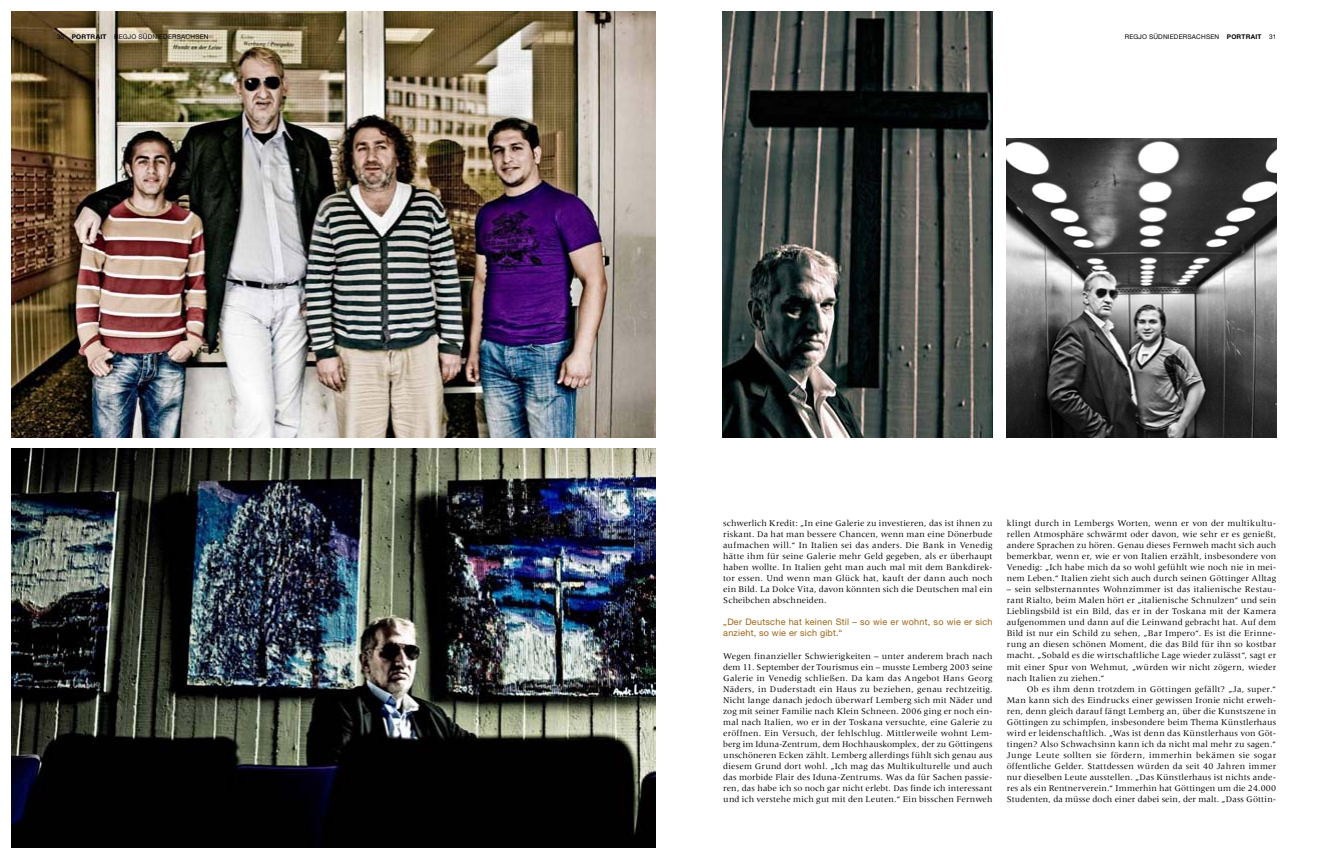
<style>
.page{position:relative;width:1333px;height:859px;background:#fff}
.page>*{position:absolute;margin:0;border:0;box-sizing:border-box;transform-origin:0 0}
.t1{font:9px/11.1px "Meridien";letter-spacing:.01em;color:#000;text-align:justify}
.t2{font:9px/11.1px "Helvetica Neue LT";letter-spacing:.03em;color:#9b6415}
.t3{font:6.5px "Helvetica Neue LT";letter-spacing:.03em;color:#000}
.s1{font-weight:700}
</style>
<div class="page">
<img style="left:11px;top:448px;width:644px;height:400px">
<img style="left:11px;top:11px;width:644px;height:426px">
<img style="left:1006px;top:139px;width:270px;height:298px">
<img style="left:722px;top:11px;width:270px;height:426px">
<p class="t3" style="left:57px;top:33px;width:153px">30 <span class="s1">PORTRAIT</span> regjo südniedersa chsen</p>
<p class="t3" style="left:1124px;top:33px;width:153px">regjo südniedersa chsen <span class="s1">PORTRAIT</span> 31</p>
<p class="t1" style="left:723px;top:517px;width:271px">schwerlich Kredit: „In eine Galerie zu investieren, das ist ihnen zu riskant. Da hat man bessere Chancen, wenn man eine Dönerbude aufmachen will.“ In Italien sei das anders. Die Bank in Venedig hätte ihm für seine Galerie mehr Geld gegeben, als er überhaupt haben wollte. In Italien geht man auch mal mit dem Bankdirek&shy;tor essen. Und wenn man Glück hat, kauft der dann auch noch ein Bild. La Dolce Vita, davon könnten sich die Deutschen mal ein Scheibchen abschneiden.</p>
<p class="t2" style="left:723px;top:616px;width:271px">„Der Deutsche hat keinen Stil – so wie er wohnt, so wie er sich anzieht, so wie er sich gibt.“</p>
<p class="t1" style="left:723px;top:650px;width:271px">Wegen finanzieller Schwierigkeiten – unter anderem brach nach dem 11. September der Tourismus ein – musste Lemberg 2003 seine Galerie in Venedig schließen. Da kam das Angebot Hans Georg Näders, in Duderstadt ein Haus zu beziehen, genau rechtzeitig.<br>Nicht lange danach jedoch überwarf Lemberg sich mit Näder und zog mit seiner Familie nach Klein Schneen. 2006 ging er noch ein&shy;mal nach Italien, wo er in der Toskana versuchte, eine Galerie zu eröffnen. Ein Versuch, der fehlschlug. Mittlerweile wohnt Lem&shy;berg im Iduna-Zentrum, dem Hochhauskomplex, der zu Göttingens unschöneren Ecken zählt. Lemberg allerdings fühlt sich genau aus diesem Grund dort wohl. „Ich mag das Multikulturelle und auch das morbide Flair des Iduna-Zentrums. Was da für Sachen passie&shy;ren, das habe ich so noch gar nicht erlebt. Das finde ich interessant und ich verstehe mich gut mit den Leuten.“ Ein bisschen Fernweh</p>
<p class="t1" style="left:1006px;top:517px;width:271px">klingt durch in Lembergs Worten, wenn er von der multikultu&shy;rellen Atmosphäre schwärmt oder davon, wie sehr er es genießt, andere Sprachen zu hören. Genau dieses Fernweh macht sich auch bemerkbar, wenn er, wie er von Italien erzählt, insbesondere von Venedig: „Ich habe mich da so wohl gefühlt wie noch nie in mei&shy;nem Leben.“ Italien zieht sich auch durch seinen Göttinger Alltag</p>
<p class="t1" style="left:1006px;top:584px;width:271px">– sein selbsternanntes Wohnzimmer ist das italienische Restau&shy;rant Rialto, beim Malen hört er „italienische Schnulzen“ und sein Lieblingsbild ist ein Bild, das er in der Toskana mit der Kamera aufgenommen und dann auf die Leinwand gebracht hat. Auf dem Bild ist nur ein Schild zu sehen, „Bar Impero“. Es ist die Erinne&shy;rung an diesen schönen Moment, die das Bild für ihn so kostbar macht. „Sobald es die wirtschaftliche Lage wieder zulässt“, sagt er mit einer Spur von Wehmut, „würden wir nicht zögern, wieder nach Italien zu ziehen.“</p>
<p class="t1" style="left:1006px;top:683px;width:271px;text-indent:20px">Ob es ihm denn trotzdem in Göttingen gefällt? „Ja, super.“ Man kann sich des Eindrucks einer gewissen Ironie nicht erweh&shy;ren, denn gleich darauf fängt Lemberg an, über die Kunstszene in Göttingen zu schimpfen, insbesondere beim Thema Künstlerhaus wird er leidenschaftlich. „Was ist denn das Künstlerhaus von Göt&shy;tingen? Also Schwachsinn kann ich da nicht mal mehr zu sagen.“ Junge Leute sollten sie fördern, immerhin bekämen sie sogar öffentliche Gelder. Stattdessen würden da seit 40 Jahren immer nur dieselben Leute ausstellen. „Das Künstlerhaus ist nichts ande&shy;res als ein Rentnerverein.“ Immerhin hat Göttingen um die 24.000<br>Studenten, da müsse doch einer dabei sein, der malt. „Dass Göttin-</p>
</div>
